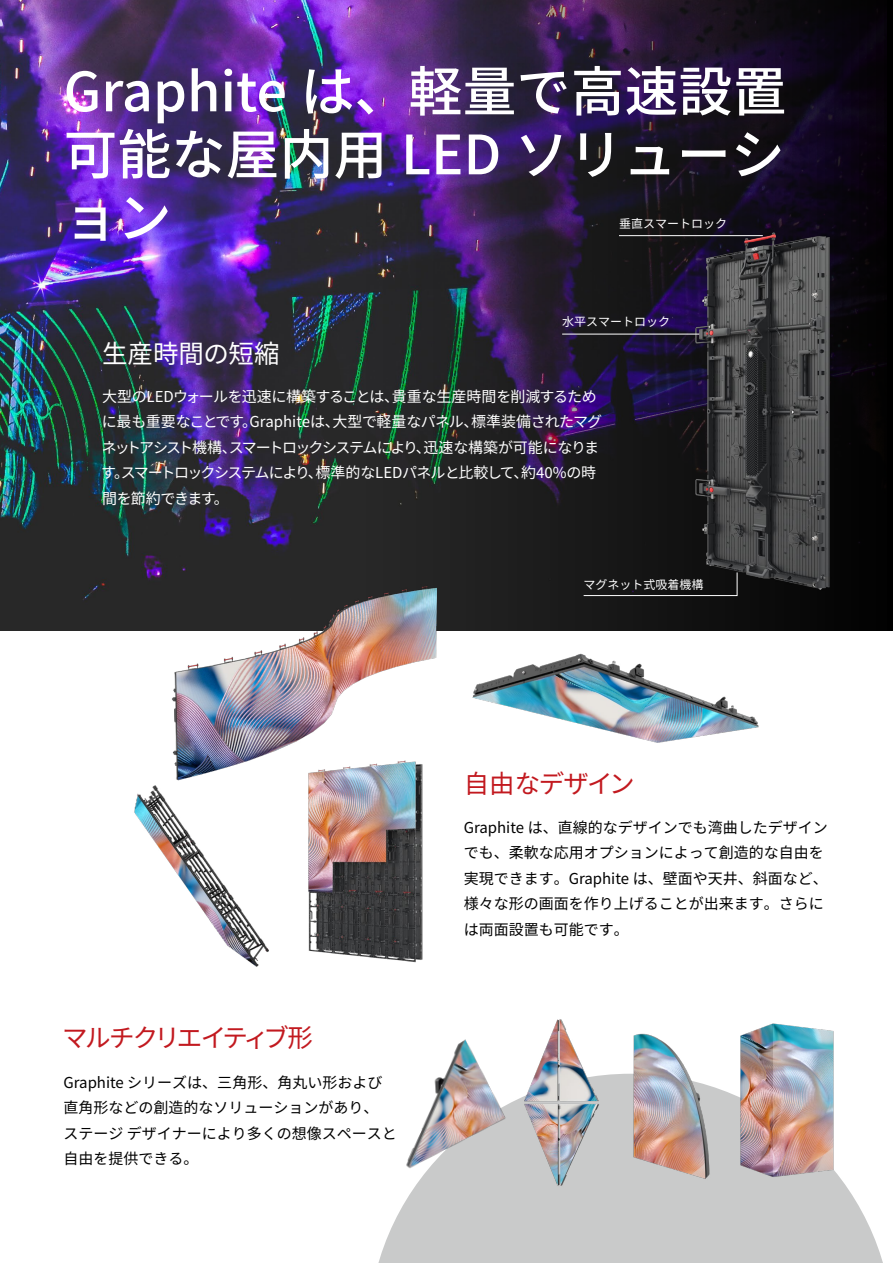
<style>
.page{position:relative;width:893px;height:1263px;background:#fff}
.page>*{position:absolute;margin:0;border:0;box-sizing:border-box;transform-origin:0 0}
.t1{font:500 54px/63px "Noto Sans JP";color:#fff;text-align:justify}
.t2{font:25.5px "Noto Sans JP";letter-spacing:-.115em;color:#c2191f}
.t3{font:25.5px "Noto Sans JP";color:#fff}
.t4{font:25.5px "Noto Sans JP";letter-spacing:-.045em;color:#c2191f}
.t5{font:15px/25.5px "Noto Sans JP";color:#000}
.t6{font:15px/25.5px "Noto Sans JP";letter-spacing:-.04em;color:#fff}
.t7{font:12px "Noto Sans JP";color:#fff}
</style>
<div class="page">
<img style="left:0;top:0;width:887px;height:631px">
<img style="left:664px;top:196px;width:203px;height:418px">
<hr style="left:562px;top:334px;width:137px;height:1px;background:#fff">
<hr style="left:619px;top:235px;width:144px;height:1px;background:#fff">
<div style="left:583px;top:572px;width:155px;height:24px;background:#141414"></div>
<div style="left:378px;top:1188px;width:505px;height:75px;background:#c9caca"></div>
<img style="left:166px;top:581px;width:275px;height:200px">
<img style="left:472px;top:653px;width:287px;height:90px">
<img style="left:134px;top:785px;width:135px;height:182px">
<img style="left:288px;top:735px;width:153px;height:228px">
<img style="left:737px;top:1023px;width:110px;height:165px">
<img style="left:599px;top:1033px;width:138px;height:162px">
<img style="left:395px;top:1039px;width:121px;height:157px">
<img style="left:516px;top:1019px;width:90px;height:170px">
<p class="t1" style="left:63px;top:61px;width:725px">Graphite は、軽量で高速設置可能な屋内用 LED ソリューション</p>
<p class="t7" style="left:619px;top:217px;width:109px">垂直スマートロック</p>
<p class="t7" style="left:562px;top:315px;width:109px">水平スマートロック</p>
<p class="t3" style="left:102px;top:339px;width:179px">生産時間の短縮</p>
<p class="t6" style="left:101px;top:384px;width:502px">大型のLEDウォールを迅速に構築することは、貴重な生産時間を削減するために最も重要なことです。Graphiteは、大型で軽量なパネル、標準装備されたマグネットアシスト機構、スマートロックシステムにより、迅速な構築が可能になります。スマートロックシステムにより、標準的なLEDパネルと比較して、約40%の時間を節約できます。</p>
<p class="t7" style="left:584px;top:577px;width:121px">マグネット式吸着機構</p>
<p class="t2" style="left:62px;top:1023px;width:252px">マルチクリエイティブ形</p>
<p class="t5" style="left:63px;top:1070px;width:320px">Graphite シリーズは、三角形、角丸い形および</p>
<p class="t5" style="left:63px;top:1095px;width:317px">直角形などの創造的なソリューションがあり、</p>
<p class="t5" style="left:63px;top:1121px;width:335px">ステージ デザイナーにより多くの想像スペースと自由を提供できる。</p>
<p class="t4" style="left:464px;top:769px;width:172px">自由なデザイン</p>
<p class="t5" style="left:464px;top:815px;width:366px">Graphite は、直線的なデザインでも湾曲したデザインでも、柔軟な応用オプションによって創造的な自由を実現できます。Graphite は、壁面や天井、斜面など、様々な形の画面を作り上げることが出来ます。さらには両面設置も可能です。</p>
</div>
